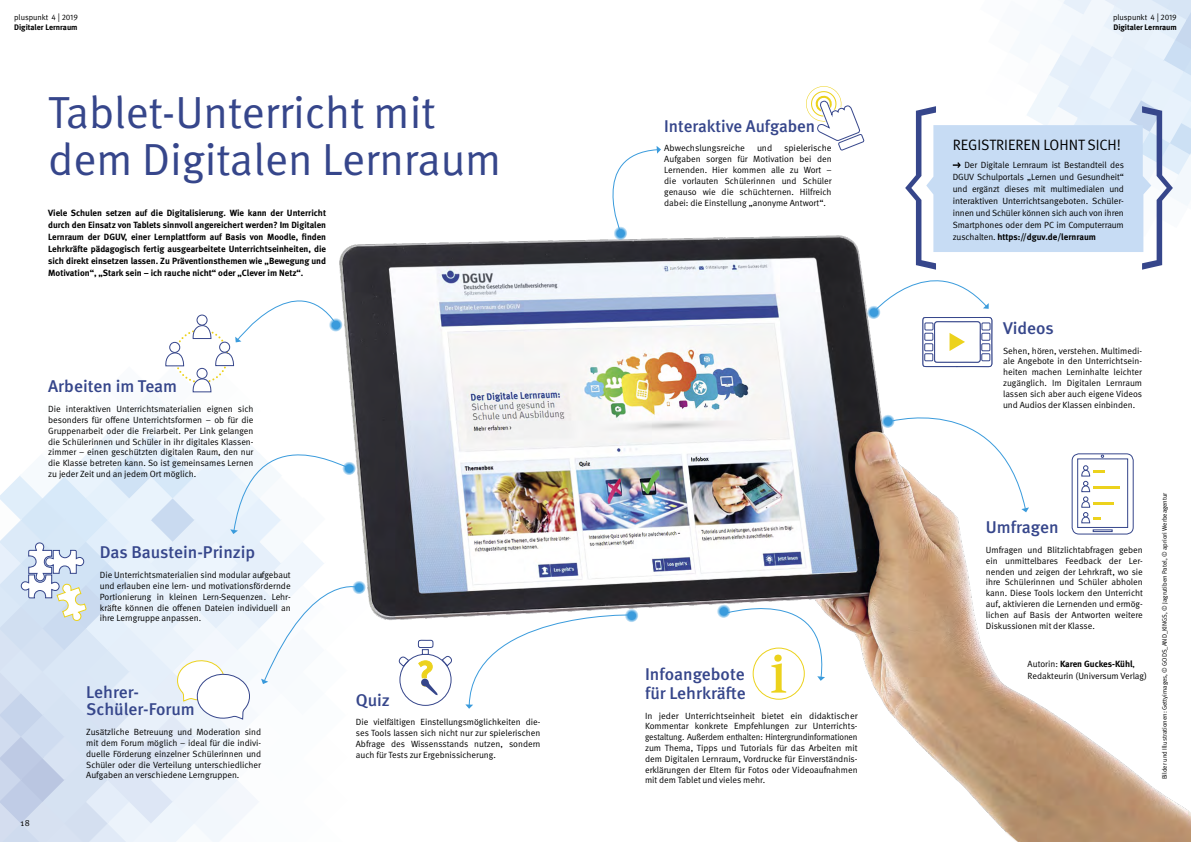
<style>
.page{position:relative;width:1191px;height:842px;background:#fff}
.page>*{position:absolute;margin:0;border:0;box-sizing:border-box;transform-origin:0 0}
.t1{font:45px/47px "DGUV Meta";color:#36468b}
.t2{font:500 17px/19px "DGUV Meta";color:#36468b}
.t3{font:15px "DGUV Meta";color:#000}
.t4{font:9px/10.8px "DGUV Meta";color:#000;text-align:justify}
.t5{font:700 9px/12px "DGUV Meta";color:#000;text-align:justify}
.t6{font:700 8px/10px "DGUV Meta";color:#000}
.t7{font:6.5px "DGUV Meta";color:#000}
.s1{font-weight:400}
.s2{font-family:"Helvetica";font-weight:300;font-size:12px}
.s3{font-weight:700}
</style>
<div class="page">
<img style="left:339px;top:235px;width:852px;height:607px">
<div style="left:753px;top:648px;width:51px;height:51px;background:#fff;border-radius:50%"></div>
<svg style="left:806px;top:86px;width:58px;height:65px"></svg>
<svg style="left:612px;top:146px;width:49px;height:80px"></svg>
<svg style="left:613px;top:226px;width:14px;height:14px"></svg>
<svg style="left:866px;top:305px;width:14px;height:14px"></svg>
<svg style="left:716px;top:604px;width:14px;height:14px"></svg>
<svg style="left:1072px;top:454px;width:61px;height:80px"></svg>
<div style="left:1071px;top:454px;width:62px;height:80px;border:1px solid #36468b;border-radius:7px"></div>
<div style="left:1077px;top:459px;width:50px;height:69px;background:#fff;border:1px solid #36468b"></div>
<svg style="left:1093px;top:530px;width:19px;height:2px"></svg>
<div style="left:400px;top:654px;width:51px;height:51px;background:#fff;border-radius:50%"></div>
<div style="left:400px;top:654px;width:51px;height:52px;border:1px solid #36468b;border-radius:50%"></div>
<svg style="left:398px;top:656px;width:11px;height:11px"></svg>
<svg style="left:418px;top:606px;width:34px;height:89px"></svg>
<svg style="left:0;top:265px;width:369px;height:577px"></svg>
<svg style="left:351px;top:580px;width:15px;height:14px"></svg>
<svg style="left:624px;top:608px;width:14px;height:14px"></svg>
<svg style="left:465px;top:613px;width:165px;height:96px"></svg>
<svg style="left:721px;top:581px;width:110px;height:112px"></svg>
<svg style="left:871px;top:0;width:320px;height:523px"></svg>
<p class="t6" style="left:14px;top:13px;width:65px"><span class="s1">pluspunkt 4</span> <span class="s2">I</span> <span class="s1">2019<br></span>Digitaler Lernraum</p>
<h1 class="t1" style="left:48px;top:90px;width:454px">Tablet-Unterricht mit dem Digitalen Lernraum</h1>
<p class="t5" style="left:48px;top:207px;width:279px">Viele Schulen setzen auf die Digitalisierung. Wie kann der Unterricht durch den Einsatz von Tablets sinnvoll angereichert werden? Im Digitalen Lernraum der DGUV, einer Lernplattform auf Basis von Moodle, finden Lehrkräfte pädagogisch fertig ausgearbeitete Unterrichtseinheiten, die sich direkt einsetzen lassen. Zu Präventionsthemen wie „Bewegung und Motivation“, „Stark sein – ich rauche nicht“ oder „Clever im Netz“.</p>
<h2 class="t2" style="left:48px;top:378px;width:130px">Arbeiten im Team</h2>
<p class="t4" style="left:48px;top:404px;width:207px">Die interaktiven Unterrichtsmaterialien eignen sich besonders für offene Unterrichtsformen – ob für die Gruppenarbeit oder die Freiarbeit. Per Link gelangen die Schülerinnen und Schüler in ihr digitales Klassen&shy;zimmer – einen geschützten digitalen Raum, den nur die Klasse betreten kann. So ist gemeinsames Lernen zu jeder Zeit und an jedem Ort möglich.</p>
<p class="t4" style="left:20px;top:818px;width:12px">18</p>
<h2 class="t2" style="left:100px;top:544px;width:157px">Das Baustein-Prinzip</h2>
<p class="t4" style="left:100px;top:570px;width:192px">Die Unterrichtsmaterialien sind modular aufgebaut und erlauben eine lern- und motivationsfördernde Portionierung in kleinen Lern-Sequenzen. Lehr&shy;kräfte können die offenen Dateien individuell an ihre Lerngruppe anpassen.</p>
<h2 class="t2" style="left:86px;top:684px;width:110px;line-height:17px">Lehrer-<br>Schüler-Forum</h2>
<p class="t4" style="left:86px;top:727px;width:176px">Zusätzliche Betreuung und Moderation sind mit dem Forum möglich – ideal für die indivi&shy;duelle Förderung einzelner Schülerinnen und Schüler oder die Verteilung unterschiedlicher Aufgaben an verschiedene Lerngruppen.</p>
<h2 class="t2" style="left:356px;top:691px;width:36px">Quiz</h2>
<p class="t4" style="left:356px;top:717px;width:186px">Die vielfältigen Einstellungsmöglichkeiten die&shy;ses Tools lassen sich nicht nur zur spielerischen Abfrage des Wissensstands nutzen, sondern auch für Tests zur Ergebnissicherung.</p>
<h2 class="t2" style="left:664px;top:117px;width:152px">Interaktive Aufgaben</h2>
<p class="t4" style="left:664px;top:143px;width:82px">Abwechslungsreiche</p>
<p class="t4" style="left:757px;top:143px;width:17px">und</p>
<p class="t4" style="left:664px;top:143px;width:169px;text-indent:120px">spielerische Aufgaben sorgen für Motivation bei den Lernenden. Hier kommen alle zu Wort – die vorlauten Schülerinnen und Schüler genauso wie die schüchternen. Hilfreich dabei: die Einstellung „anonyme Antwort“.</p>
<h2 class="t2" style="left:645px;top:665px;width:102px">Infoangebote für Lehrkräfte</h2>
<p class="t4" style="left:645px;top:710px;width:214px">In jeder Unterrichtseinheit bietet ein didaktischer Kommentar konkrete Empfehlungen zur Unterrichts&shy;gestaltung. Außerdem enthalten: Hintergrundinformationen zum Thema, Tipps und Tutorials für das Arbeiten mit dem Digitalen Lernraum, Vordrucke für Einverständnis&shy;erklärungen der Eltern für Fotos oder Videoaufnahmen mit dem Tablet und vieles mehr.</p>
<p class="t6" style="left:1113px;top:13px;width:65px"><span class="s1">pluspunkt 4</span> <span class="s2">I</span> <span class="s1">2019<br></span>Digitaler Lernraum</p>
<h3 class="t3" style="left:953px;top:136px;width:170px">REGISTRIEREN LOHNT SICH!</h3>
<p class="t4" style="left:952px;top:159px;width:173px;line-height:12px;text-indent:12px">Der Digitale Lernraum ist Bestandteil des DGUV Schulportals „Lernen und Gesundheit“ und ergänzt dieses mit multimedialen und interaktiven Unterrichtsangeboten. Schüler&shy;innen und Schüler können sich auch von ihren Smartphones oder dem PC im Computerraum zuschalten. <span class="s3">https://dguv.de/lernraum</span></p>
<h2 class="t2" style="left:1003px;top:319px;width:52px">Videos</h2>
<p class="t4" style="left:1003px;top:345px;width:140px">Sehen, hören, verstehen. Multimedi&shy;ale Angebote in den Unterrichtsein&shy;heiten machen Lerninhalte leichter zugänglich. Im Digitalen Lernraum lassen sich aber auch eigene Videos und Audios der Klassen einbinden.</p>
<h2 class="t2" style="left:986px;top:518px;width:74px">Umfragen</h2>
<p class="t4" style="left:986px;top:545px;width:158px">Umfragen und Blitzlichtabfragen geben ein unmittelbares Feedback der Ler&shy;nenden und zeigen der Lehrkraft, wo sie ihre Schülerinnen und Schüler abholen kann. Diese Tools lockern den Unterricht auf, aktivieren die Lernenden und ermög&shy;lichen auf Basis der Antworten weitere Diskussionen mit der Klasse.</p>
<p class="t4" style="left:1027px;top:658px;width:121px;line-height:12px">Autorin: <span class="s3">Karen Guckes-Kühl</span>,<br>Redakteurin (Universum Verlag)</p>
<p class="t7" style="left:1161px;top:779px;width:289px;rotate:-90deg">Bilder und Illustrationen: Gettyimages, © GODS_AND_KINGS, © Jagrutiben Patel, © apriori Werbeagentur</p>
</div>
